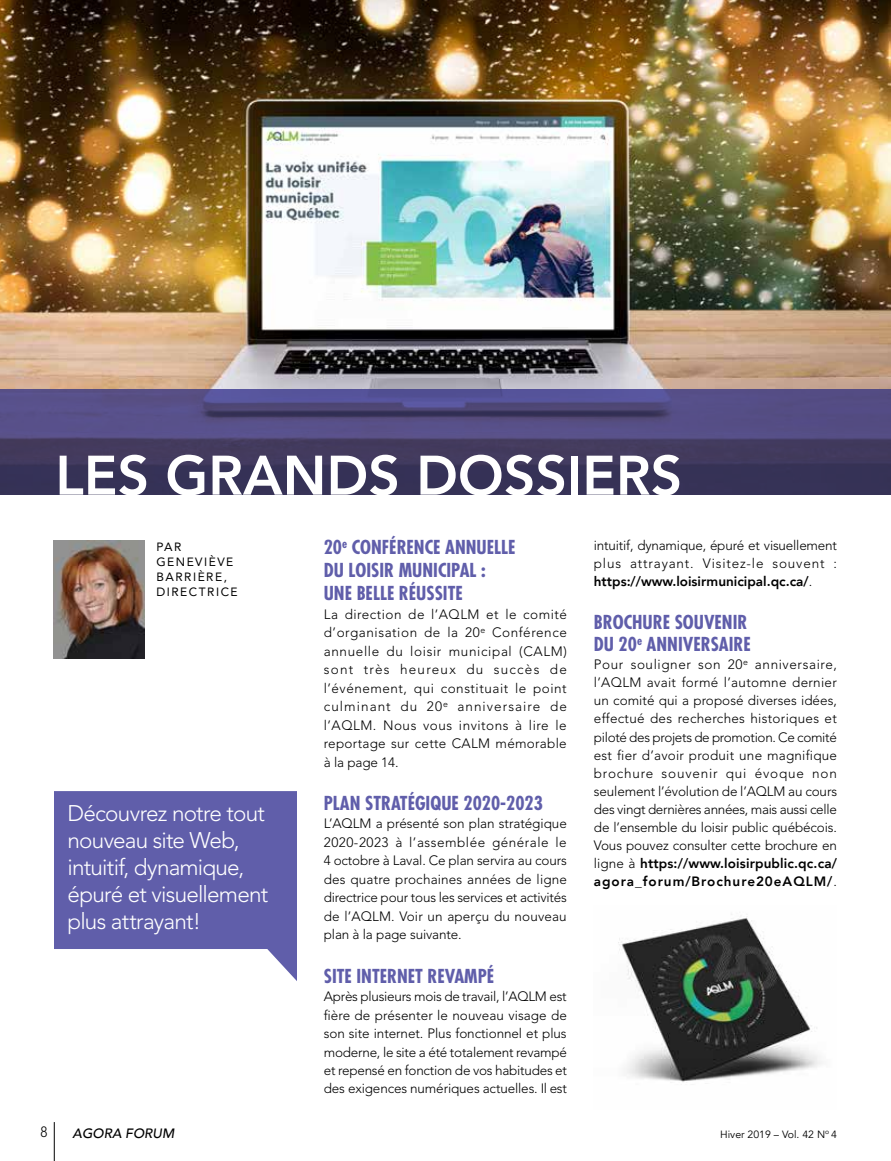
<style>
.page{position:relative;width:891px;height:1161px;background:#fff}
.page>*{position:absolute;margin:0;border:0;box-sizing:border-box;transform-origin:0 0}
.t1{font:800 55.05px "Avenir";color:#fff}
.t2{font:300 22.5px/27px "Avenir";letter-spacing:-.035em;color:#fff}
.t3{font:700 condensed 18.75px/23px "Futura";color:#605eaa}
.t4{font:300 14.85px "Avenir";color:#000;scale:.91 1}
.t5{font:300 13.5px/18.5px "Avenir";letter-spacing:-.01em;color:#000;text-align:justify}
.t6{font:italic 500 13.5px "Avenir";color:#000}
.t7{font:12px/15px "Avenir";letter-spacing:.125em;color:#000}
.t8{font:10.5px "Avenir";color:#000}
.s1{font-weight:800}
</style>
<div class="page">
<img style="left:0;top:0;width:891px;height:389px">
<svg style="left:0;top:389px;width:891px;height:106px;background:#47406e"></svg>
<svg style="left:54px;top:791px;width:243px;height:190px;fill:#605eaa"></svg>
<img style="left:54px;top:540px;width:90px;height:118px">
<img style="left:618px;top:914px;width:204px;height:168px">
<hr style="left:54px;top:1122px;width:1px;height:39px;background:#000">
<h1 class="t1" style="left:55px;top:452px;width:628px">LES GRANDS DOSSIERS</h1>
<p class="t7" style="left:156px;top:539px;width:83px">PAR<br>GENEVIÈVE<br>BARRIÈRE,<br>DIRECTRICE</p>
<h2 class="t2" style="left:68px;top:802px;width:202px">Découvrez notre tout nouveau site Web, intuitif, dynamique, épuré et visuellement plus attrayant!</h2>
<h3 class="t3" style="left:324px;top:536px;width:193px">20<sup>e</sup> CONFÉRENCE ANNUELLE<br>DU LOISIR MUNICIPAL :<br>UNE BELLE RÉUSSITE</h3>
<p class="t5" style="left:324px;top:606px;width:245px">La direction de l’AQLM et le comité d’organisation de la 20<sup>e</sup> Conférence annuelle du loisir municipal (CALM) sont très heureux du succès de l’événement, qui constituait le point culminant du 20<sup>e</sup> anniversaire de l’AQLM. Nous vous invitons à lire le reportage sur cette CALM mémorable à la page 14.</p>
<h3 class="t3" style="left:324px;top:792px;width:221px">PLAN STRATÉGIQUE 2020-2023</h3>
<p class="t5" style="left:324px;top:816px;width:245px">L’AQLM a présenté son plan stratégique 2020-2023 à l’assemblée générale le 4 octobre à Laval. Ce plan servira au cours des quatre prochaines années de ligne directrice pour tous les services et activités de l’AQLM. Voir un aperçu du nouveau plan à la page suivante.</p>
<h3 class="t3" style="left:324px;top:965px;width:172px">SITE INTERNET REVAMPÉ</h3>
<p class="t5" style="left:324px;top:988px;width:245px">Après plusieurs mois de travail, l’AQLM est fière de présenter le nouveau visage de son site internet. Plus fonctionnel et plus moderne, le site a été totalement revampé et repensé en fonction de vos habitudes et des exigences numériques actuelles. Il est</p>
<p class="t5" style="left:594px;top:537px;width:245px">intuitif, dynamique, épuré et visuellement plus attrayant. Visitez-le souvent : <span class="s1">https://www.loisirmunicipal.qc.ca/</span>.</p>
<h3 class="t3" style="left:594px;top:611px;width:159px">BROCHURE SOUVENIR<br>DU 20<sup>e</sup> ANNIVERSAIRE</h3>
<p class="t5" style="left:594px;top:657px;width:245px">Pour souligner son 20<sup>e</sup> anniversaire, l’AQLM avait formé l’automne dernier un comité qui a proposé diverses idées, effectué des recherches historiques et piloté des projets de promotion. Ce comité est fier d’avoir produit une magnifique brochure souvenir qui évoque non seulement l’évolution de l’AQLM au cours des vingt dernières années, mais aussi celle de l’ensemble du loisir public québécois.<br>Vous pouvez consulter cette brochure en ligne à <span class="s1">https://www.loisirpublic.qc.ca/ agora_forum/Brochure20eAQLM/</span>.</p>
<p class="t4" style="left:41px;top:1126px;width:9px">8</p>
<p class="t6" style="left:73px;top:1125px;width:103px">AGORA FORUM</p>
<p class="t8" style="left:720px;top:1128px;width:118px">Hiver 2019 – Vol. 42 N<sup>o</sup> 4</p>
</div>
